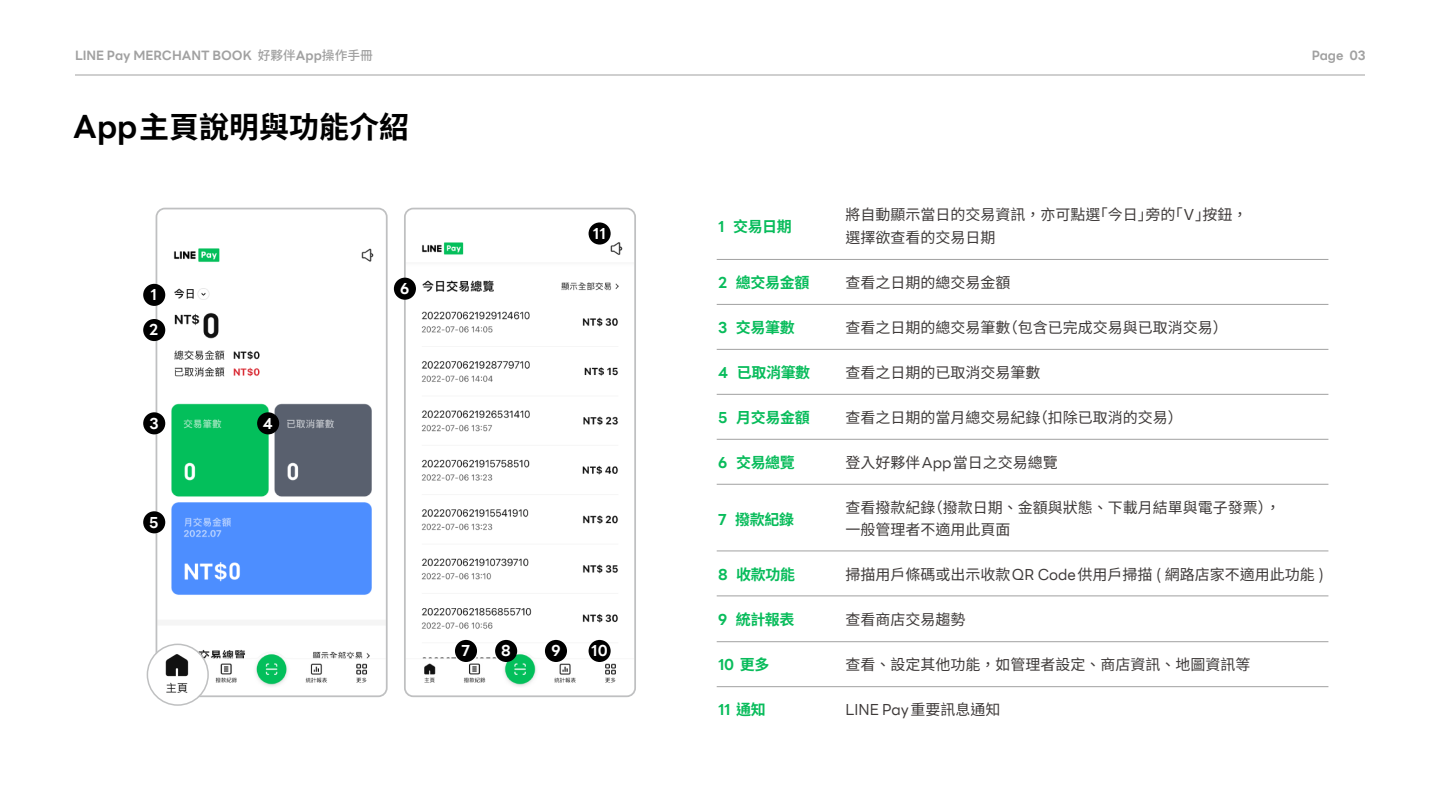
<style>
.page{position:relative;width:1440px;height:810px;background:#fff}
.page>*{position:absolute;margin:0;border:0;box-sizing:border-box;transform-origin:0 0}
.t1{font:700 30px "Noto Sans CJ Ktc";color:#000}
.t2{font:15px/22.5px "Noto Sans CJ Ktc";color:#3e3a39}
.t3{font:700 15px "Noto Sans CJ Ktc";letter-spacing:-.025em;color:#08bc5b}
.t4{font:15px "LINE Seed";color:#3e3a39}
.t5{font:700 15px "LINE Seed";color:#fff}
.t6{font:700 15px "LINE Seed";color:#08bc5b}
.t7{font:700 12.75px "LINE Seed";color:#a1a1a1}
.s1{font-family:"Noto Sans CJ Ktc";font-weight:500}
.s2{font-family:"LINE Seed";font-size:31.5px}
.s3{font-family:"LINE Seed"}
.s4{font-family:"Noto Sans CJ Ktc"}
</style>
<div class="page">
<hr style="left:75px;top:75px;width:1290px;height:1px;background:#a1a1a1">
<svg style="left:156px;top:208px;width:232px;height:489px"></svg>
<svg style="left:404px;top:208px;width:232px;height:489px"></svg>
<hr style="left:717px;top:259px;width:611px;height:1px;background:#a1a1a1">
<hr style="left:717px;top:304px;width:611px;height:1px;background:#a1a1a1">
<hr style="left:717px;top:349px;width:611px;height:1px;background:#a1a1a1">
<hr style="left:717px;top:394px;width:611px;height:1px;background:#a1a1a1">
<hr style="left:717px;top:439px;width:611px;height:1px;background:#a1a1a1">
<hr style="left:717px;top:484px;width:611px;height:1px;background:#a1a1a1">
<hr style="left:717px;top:551px;width:611px;height:1px;background:#a1a1a1">
<hr style="left:717px;top:596px;width:611px;height:1px;background:#a1a1a1">
<hr style="left:717px;top:641px;width:611px;height:1px;background:#a1a1a1">
<hr style="left:717px;top:686px;width:611px;height:1px;background:#a1a1a1">
<div style="left:143px;top:284px;width:22px;height:22px;background:#000;border-radius:50%"></div>
<div style="left:143px;top:319px;width:22px;height:22px;background:#000;border-radius:50%"></div>
<div style="left:143px;top:412px;width:22px;height:22px;background:#000;border-radius:50%"></div>
<div style="left:257px;top:412px;width:22px;height:22px;background:#000;border-radius:50%"></div>
<div style="left:143px;top:511px;width:22px;height:22px;background:#000;border-radius:50%"></div>
<div style="left:394px;top:278px;width:22px;height:22px;background:#000;border-radius:50%"></div>
<div style="left:455px;top:640px;width:22px;height:22px;background:#000;border-radius:50%"></div>
<div style="left:495px;top:640px;width:22px;height:22px;background:#000;border-radius:50%"></div>
<div style="left:545px;top:640px;width:22px;height:22px;background:#000;border-radius:50%"></div>
<div style="left:589px;top:640px;width:22px;height:22px;background:#000;border-radius:50%"></div>
<div style="left:589px;top:222px;width:22px;height:23px;background:#000;border-radius:50%"></div>
<img style="left:147px;top:644px;width:61px;height:61px;border-radius:30px">
<div style="left:147px;top:644px;width:62px;height:62px;border:2px solid #bfc0c1;border-radius:50%"></div>
<p class="t7" style="left:75px;top:50px;width:299px">LINE Pay MERCHANT BOOK <span class="s1">好夥伴</span>App<span class="s1">操作手冊</span></p>
<h1 class="t1" style="left:73px;top:110px;width:337px"><span class="s2">App</span>主頁說明與功能介紹</h1>
<p class="t5" style="left:150px;top:288px;width:8px">1</p>
<p class="t5" style="left:149px;top:324px;width:11px">2</p>
<p class="t5" style="left:150px;top:417px;width:11px">3</p>
<p class="t5" style="left:263px;top:417px;width:11px">4</p>
<p class="t5" style="left:149px;top:516px;width:11px">5</p>
<p class="t5" style="left:400px;top:282px;width:11px">6</p>
<p class="t5" style="left:593px;top:227px;width:14px">11</p>
<p class="t5" style="left:462px;top:644px;width:10px">7</p>
<p class="t5" style="left:501px;top:644px;width:11px">8</p>
<p class="t5" style="left:551px;top:644px;width:11px">9</p>
<p class="t5" style="left:591px;top:644px;width:18px">10</p>
<p class="t7" style="left:1312px;top:50px;width:56px">Page 03</p>
<p class="t3" style="left:718px;top:218px;width:75px"><span class="s3">1</span> 交易日期</p>
<p class="t3" style="left:718px;top:274px;width:93px"><span class="s3">2</span> 總交易金額</p>
<p class="t3" style="left:718px;top:319px;width:78px"><span class="s3">3</span> 交易筆數</p>
<p class="t3" style="left:718px;top:364px;width:94px"><span class="s3">4</span> 已取消筆數</p>
<p class="t3" style="left:718px;top:409px;width:93px"><span class="s3">5</span> 月交易金額</p>
<p class="t3" style="left:718px;top:454px;width:78px"><span class="s3">6</span> 交易總覽</p>
<p class="t3" style="left:718px;top:511px;width:77px"><span class="s3">7</span> 撥款紀錄</p>
<p class="t3" style="left:718px;top:566px;width:78px"><span class="s3">8</span> 收款功能</p>
<p class="t3" style="left:718px;top:611px;width:78px"><span class="s3">9</span> 統計報表</p>
<p class="t6" style="left:718px;top:658px;width:53px">10 <span class="s4">更多</span></p>
<p class="t6" style="left:718px;top:703px;width:49px">11 <span class="s4">通知</span></p>
<p class="t2" style="left:845px;top:204px;width:404px">將自動顯示當日的交易資訊，亦可點選「今日」旁的「Ｖ」按鈕，選擇欲查看的交易日期</p>
<p class="t2" style="left:845px;top:271px;width:166px">查看之日期的總交易金額</p>
<p class="t2" style="left:845px;top:316px;width:384px">查看之日期的總交易筆數（包含已完成交易與已取消交易）</p>
<p class="t2" style="left:845px;top:361px;width:196px">查看之日期的已取消交易筆數</p>
<p class="t2" style="left:845px;top:406px;width:339px">查看之日期的當月總交易紀錄（扣除已取消的交易）</p>
<p class="t2" style="left:845px;top:451px;width:214px">登入好夥伴<span class="s3">App</span>當日之交易總覽</p>
<p class="t2" style="left:845px;top:496px;width:436px">查看撥款紀錄（撥款日期、金額與狀態、下載月結單與電子發票），一般管理者不適用此頁面</p>
<p class="t2" style="left:845px;top:564px;width:480px">掃描用戶條碼或出示收款<span class="s3">QR Code</span>供用戶掃描 ( 網路店家不適用此功能 )</p>
<p class="t2" style="left:845px;top:609px;width:121px">查看商店交易趨勢</p>
<p class="t2" style="left:845px;top:654px;width:406px">查看、設定其他功能，如管理者設定、商店資訊、地圖資訊等</p>
<p class="t4" style="left:845px;top:703px;width:157px">LINE Pay<span class="s4">重要訊息通知</span></p>
</div>
